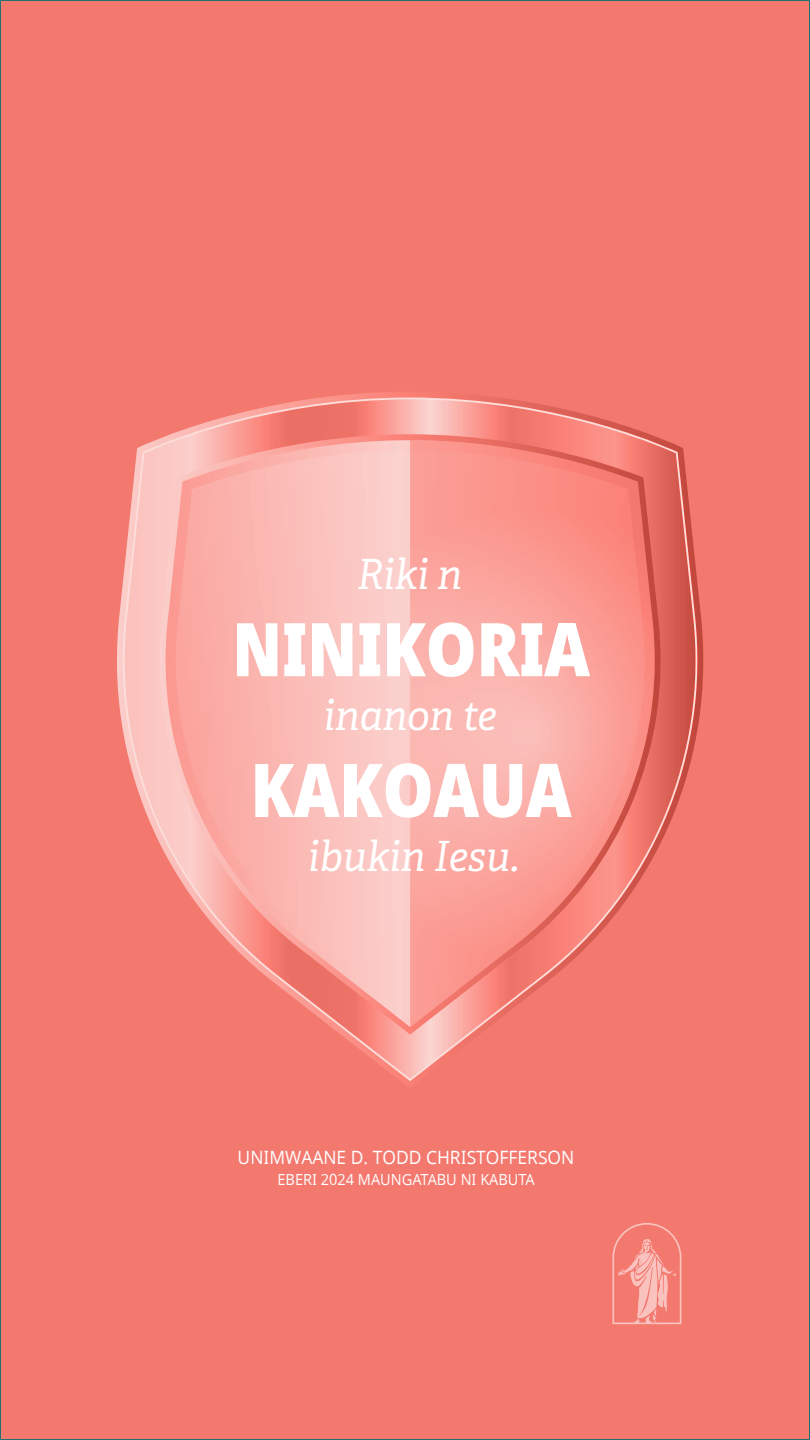
<style>
.page{position:relative;width:810px;height:1440px;background:#f3796f}
.page>*{position:absolute;margin:0;border:0;box-sizing:border-box;transform-origin:0 0}
.t1{font:800 74.18px "Dots Solid Condlds Lat";letter-spacing:-.01em;color:#fff;scale:.93 1}
.t2{font:italic 41.7px "Helam Slablds Lat";color:#fff;scale:.95 1}
.artcl1_p1_figure_image_aside_quote_citat{font:18.38px "Dots Solidlds Lat";color:#fff;scale:.95 1}
.small_para_white{font:15.3px "Dots Solidlds Lat";color:#fff;scale:.95 1}
</style>
<div class="page">
<svg style="left:123px;top:399px;width:574px;height:680px"></svg>
<svg style="left:158px;top:434px;width:504px;height:601px"></svg>
<svg style="left:164px;top:440px;width:241px;height:563px"></svg>
<svg style="left:176px;top:450px;width:234px;height:463px;background:#fabbb5"></svg>
<svg style="left:410px;top:442px;width:245px;height:585px;background:#f99d95"></svg>
<svg style="left:612px;top:1223px;width:69px;height:101px"></svg>
<p class="t2" style="left:357px;top:542px;width:112px">Riki n</p>
<p class="t1" style="left:232px;top:592px;width:387px">NINIKORIA</p>
<p class="t2" style="left:324px;top:682px;width:184px">inanon te</p>
<p class="t1" style="left:250px;top:733px;width:347px">KAKOAUA</p>
<p class="t2" style="left:308px;top:823px;width:224px">ibukin Iesu.</p>
<p class="artcl1_p1_figure_image_aside_quote_citat" style="left:238px;top:1143px;width:356px">UNIMWAANE D. TODD CHRISTOFFERSON</p>
<p class="small_para_white" style="left:278px;top:1168px;width:272px">EBERI 2024 MAUNGATABU NI KABUTA</p>
</div>
